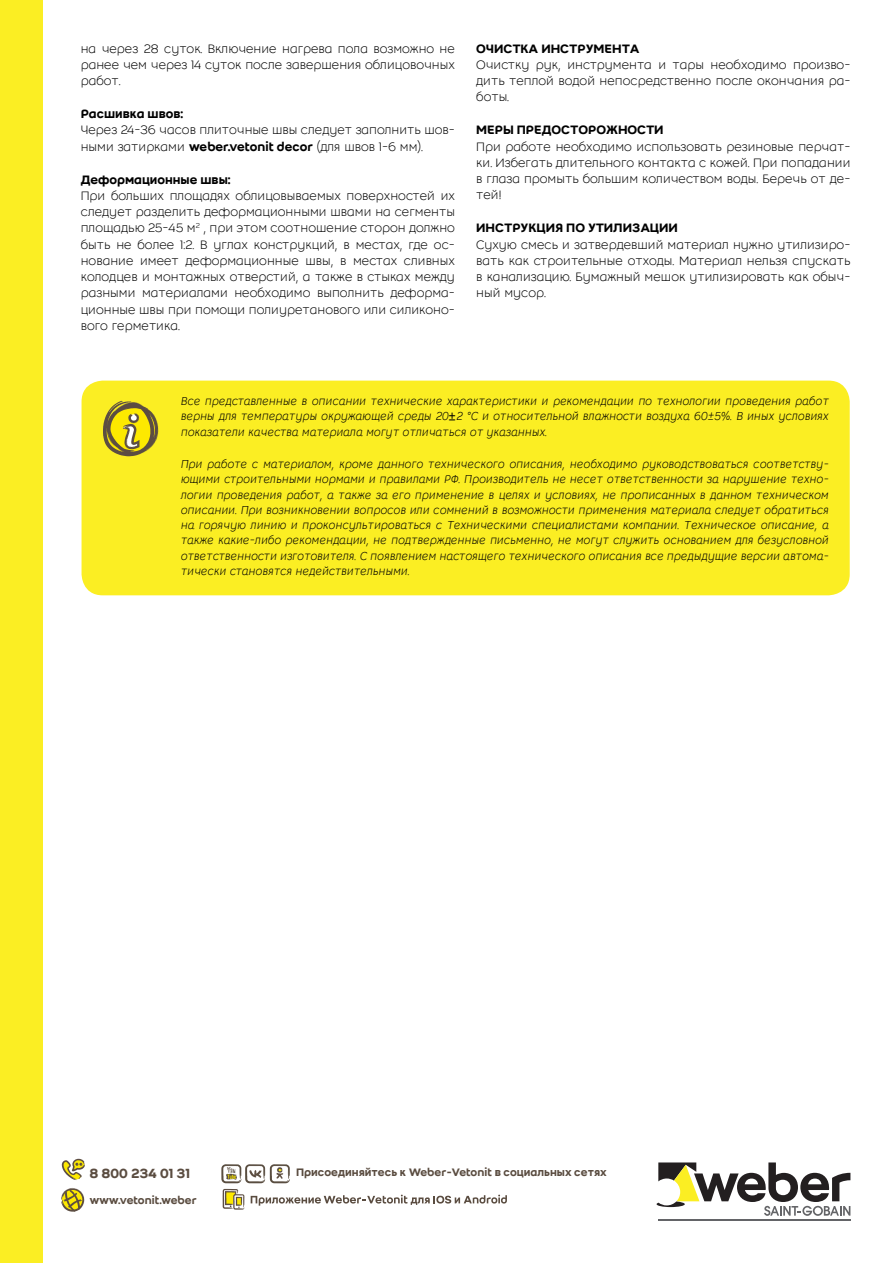
<style>
.page{position:relative;width:893px;height:1263px;background:#fff}
.page>*{position:absolute;margin:0;border:0;box-sizing:border-box;transform-origin:0 0}
.t1{font:500 14.7px "Weber";color:#5a4c40}
.t2{font:300 13.5px/16.2px "Weber";color:#000;text-align:justify}
.t3{font:500 13.5px "Weber";color:#000}
.t4{font:italic 300 12.75px/15.3px "Weber";color:#000;text-align:justify}
.t5{font:500 12px "Weber";color:#5a4c40}
.s1{font-weight:500}
.s2{font-family:"Franklin Gothic";font-weight:400;font-style:normal}
</style>
<div class="page">
<div style="left:0;top:0;width:43px;height:1262px;background:#fbee23"></div>
<hr style="left:658px;top:1219px;width:192px;height:1px;background:#636467">
<svg style="left:657px;top:1162px;width:193px;height:54px"></svg>
<svg style="left:251px;top:1194px;width:256px;height:12px"></svg>
<svg style="left:62px;top:1159px;width:23px;height:21px"></svg>
<svg style="left:223px;top:1189px;width:21px;height:20px"></svg>
<svg style="left:61px;top:1188px;width:23px;height:23px"></svg>
<svg style="left:221px;top:1164px;width:69px;height:19px"></svg>
<div style="left:82px;top:381px;width:768px;height:214px;background:#fbee23;border-radius:21px"></div>
<svg style="left:103px;top:401px;width:55px;height:55px"></svg>
<p class="t2" style="left:81px;top:40px;width:376px">на через 28 суток. Включение нагрева пола возможно не ранее чем через 14 суток после завершения облицовочных работ.</p>
<p class="t3" style="left:81px;top:106px;width:104px">Расшивка швов:</p>
<p class="t2" style="left:81px;top:122px;width:376px">Через 24-36 часов плиточные швы следует заполнить шов&shy;ными затирками <span class="s1">weber.vetonit decor</span> (для швов 1-6 мм).</p>
<p class="t3" style="left:81px;top:172px;width:151px">Деформационные швы:</p>
<p class="t2" style="left:81px;top:188px;width:376px">При больших площадях облицовываемых поверхностей их следует разделить деформационными швами на сегменты площадью 25-45 м<sup>2</sup> , при этом соотношение сторон должно быть не более 1:2. В углах конструкций, в местах, где ос&shy;нование имеет деформационные швы, в местах сливных колодцев и монтажных отверстий, а также в стыках между разными материалами необходимо выполнить деформа&shy;ционные швы при помощи полиуретанового или силиконо&shy;вого герметика.</p>
<p class="t3" style="left:476px;top:40px;width:165px">ОЧИСТКА ИНСТРУМЕНТА</p>
<p class="t2" style="left:476px;top:57px;width:376px">Очистку рук, инструмента и тары необходимо произво&shy;дить теплой водой непосредственно после окончания ра&shy;боты.</p>
<p class="t3" style="left:476px;top:122px;width:189px">МЕРЫ ПРЕДОСТОРОЖНОСТИ</p>
<p class="t2" style="left:476px;top:138px;width:376px">При работе необходимо использовать резиновые перчат&shy;ки. Избегать длительного контакта с кожей. При попадании в глаза промыть большим количеством воды. Беречь от де&shy;тей!</p>
<p class="t3" style="left:476px;top:220px;width:203px">ИНСТРУКЦИЯ ПО УТИЛИЗАЦИИ</p>
<p class="t2" style="left:476px;top:236px;width:376px">Сухую смесь и затвердевший материал нужно утилизиро&shy;вать как строительные отходы. Материал нельзя спускать в канализацию. Бумажный мешок утилизировать как обыч&shy;ный мусор.</p>
<p class="t4" style="left:180px;top:393px;width:650px">Все представленные в описании технические характеристики и рекомендации по технологии проведения работ верны для температуры окружающей среды 20<span class="s2">±</span>2 °С и относительной влажности воздуха 60±5%. В иных условиях показатели качества материала могут отличаться от указанных.</p>
<p class="t4" style="left:180px;top:456px;width:650px">При работе с материалом, кроме данного технического описания, необходимо руководствоваться соответству&shy;ющими строительными нормами и правилами РФ. Производитель не несет ответственности за нарушение техно&shy;логии проведения работ, а также за его применение в целях и условиях, не прописанных в данном техническом описании. При возникновении вопросов или сомнений в возможности применения материала следует обратиться на горячую линию и проконсультироваться с Техническими специалистами компании. Техническое описание, а также какие-либо рекомендации, не подтвержденные письменно, не могут служить основанием для безусловной ответственности изготовителя. С появлением настоящего технического описания все предыдущие версии автома&shy;тически становятся недействительными.</p>
<p class="t1" style="left:89px;top:1165px;width:102px">8 800 234 01 31</p>
<p class="t5" style="left:89px;top:1193px;width:109px">www.vetonit.weber</p>
<p class="t5" style="left:296px;top:1165px;width:312px">Присоединяйтесь к Weber-Vetonit в социальных сетях</p>
</div>
